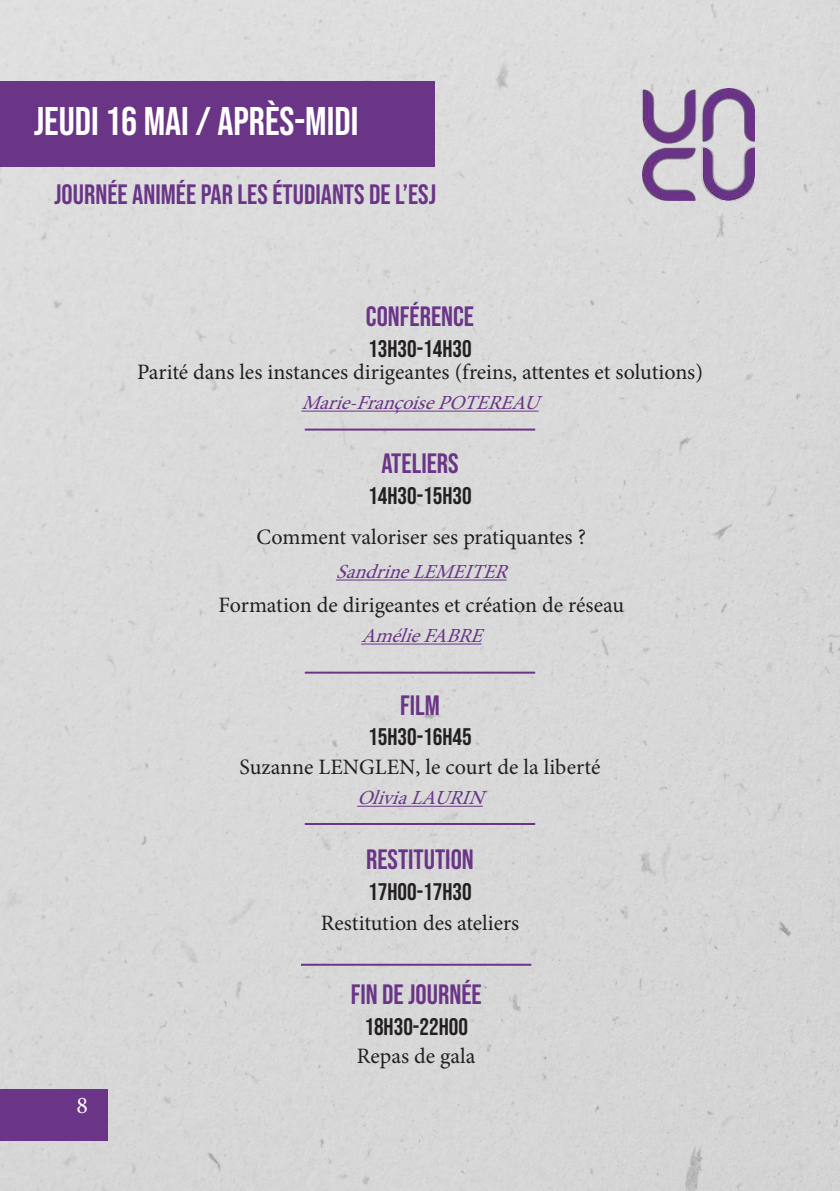
<style>
.page{position:relative;width:840px;height:1191px;background:#fff}
.page>*{position:absolute;margin:0;border:0;box-sizing:border-box;transform-origin:0 0}
.t1{font:40px "Bebas Neue";color:#fff}
.t2{font:28px "Bebas Neue";color:#6a3587}
.t3{font:24px "Bebas Neue";color:#231f20}
.t4{font:24px "Minion Pro";color:#fff}
.t5{font:22px "Minion Pro";color:#231f20}
.t6{font:italic 20px "Minion Pro";color:#6a3587}
</style>
<div class="page">
<div style="left:0;top:0;width:839px;height:1191px;background:#d9d9d9"></div>
<div style="left:0;top:81px;width:435px;height:85px;background:#6a3587"></div>
<div style="left:0;top:1089px;width:108px;height:51px;background:#6a3587"></div>
<img style="left:641px;top:89px;width:113px;height:112px">
<hr style="left:301px;top:410px;width:237px;height:1px;background:#6a3587">
<hr style="left:357px;top:805px;width:125px;height:1px;background:#6a3587">
<hr style="left:336px;top:579px;width:170px;height:1px;background:#6a3587">
<hr style="left:361px;top:643px;width:120px;height:1px;background:#6a3587">
<hr style="left:304px;top:428px;width:231px;height:2px;background:#6a3587">
<hr style="left:304px;top:671px;width:231px;height:2px;background:#6a3587">
<hr style="left:304px;top:823px;width:231px;height:2px;background:#6a3587">
<hr style="left:301px;top:963px;width:230px;height:2px;background:#6a3587">
<h1 class="t1" style="left:34px;top:98px;width:326px">JEUDI 16 MAI / APRÈS-MIDI</h1>
<p class="t2" style="left:54px;top:178px;width:383px">JOURNÉE ANIMÉE PAR LES ÉTUDIANTS DE L’ESJ</p>
<p class="t2" style="left:366px;top:300px;width:110px">CONFÉRENCE</p>
<p class="t3" style="left:368px;top:335px;width:105px">13H30-14H30</p>
<p class="t5" style="left:137px;top:357px;width:567px">Parité dans les instances dirigeantes (freins, attentes et solutions)</p>
<p class="t6" style="left:301px;top:389px;width:248px">Marie-FrançoisePOTEREAU</p>
<p class="t2" style="left:381px;top:447px;width:79px">ATELIERS</p>
<p class="t3" style="left:368px;top:482px;width:105px">14H30-15H30</p>
<p class="t5" style="left:256px;top:522px;width:331px">Comment valoriser ses pratiquantes ?</p>
<p class="t6" style="left:336px;top:558px;width:182px">SandrineLEMEITER</p>
<p class="t5" style="left:218px;top:590px;width:407px">Formation de dirigeantes et création de réseau</p>
<p class="t6" style="left:361px;top:622px;width:132px">AmélieFABRE</p>
<p class="t2" style="left:400px;top:689px;width:41px">FILM</p>
<p class="t3" style="left:368px;top:722px;width:105px">15H30-16H45</p>
<p class="t5" style="left:239px;top:752px;width:362px">Suzanne LENGLEN, le court de la liberté</p>
<p class="t6" style="left:357px;top:784px;width:137px">OliviaLAURIN</p>
<p class="t2" style="left:366px;top:843px;width:109px">RESTITUTION</p>
<p class="t3" style="left:368px;top:877px;width:105px">17H00-17H30</p>
<p class="t5" style="left:320px;top:908px;width:200px">Restitution des ateliers</p>
<p class="t2" style="left:350px;top:978px;width:132px">FIN DE JOURNÉE</p>
<p class="t3" style="left:364px;top:1012px;width:105px">18H30-22H00</p>
<p class="t4" style="left:76px;top:1089px;width:13px">8</p>
<p class="t5" style="left:356px;top:1041px;width:120px">Repas de gala</p>
</div>
